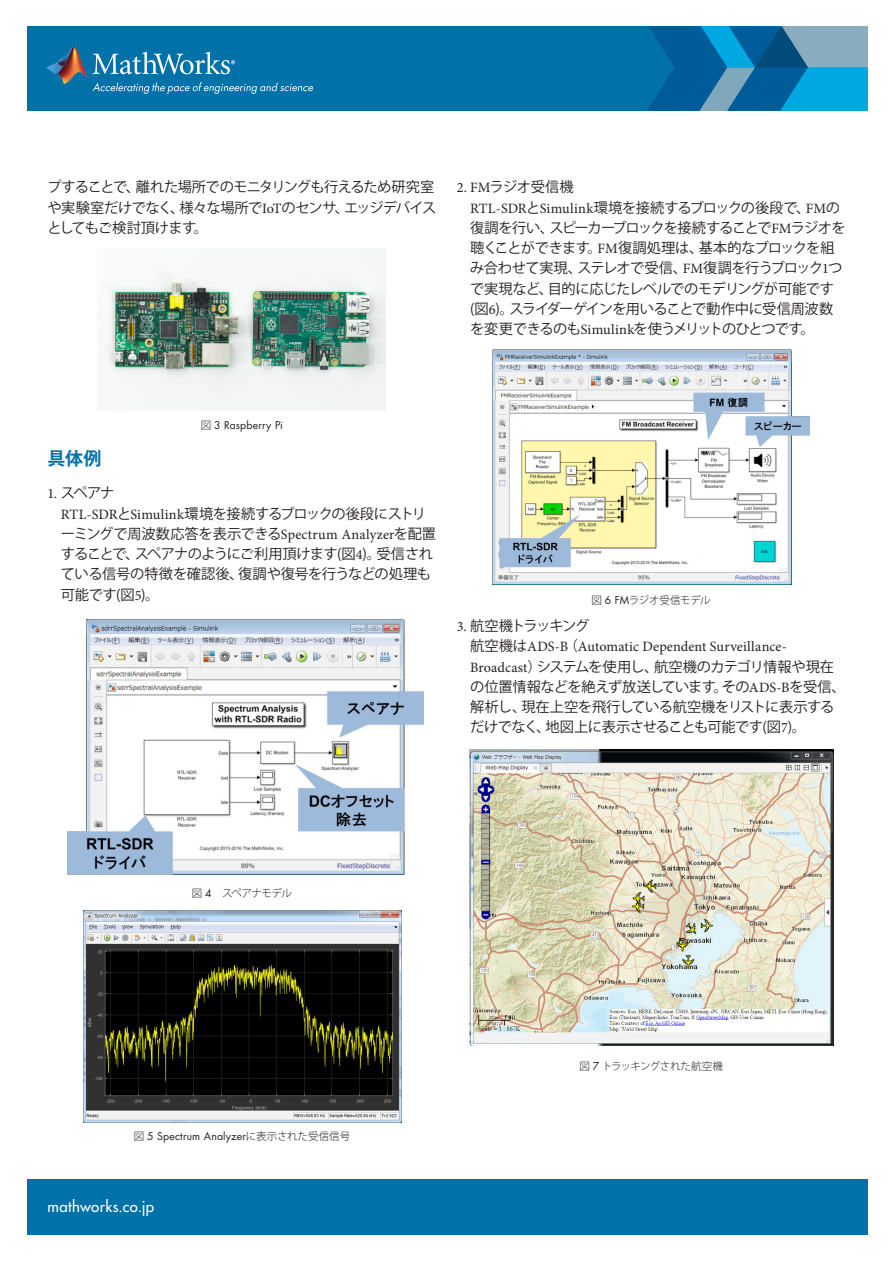
<style>
.page{position:relative;width:893px;height:1263px;background:#fff}
.page>*{position:absolute;margin:0;border:0;box-sizing:border-box;transform-origin:0 0}
.t1{font:700 18px "Koz Go Pr 6 N";color:#0071a9}
.t2{font:500 15px "Futura Std";letter-spacing:.025em;color:#fff}
.t3{font:14.25px/20.2px "Koz Go Pr 6 N";letter-spacing:-.04em;color:#231f20}
.t4{font:10.5px "Futura Std";letter-spacing:.015em;color:#231f20}
.t5{font:300 10.5px "Koz Go Pr 6 N";letter-spacing:-.035em;color:#231f20}
.s1{font-family:"Minion Pro"}
.s2{font-family:"Koz Go Pr 6 N";font-weight:300}
.s3{font-family:"Futura Std";font-weight:400}
</style>
<div class="page">
<img style="left:105px;top:249px;width:281px;height:162px">
<img style="left:68px;top:619px;width:355px;height:256px">
<img style="left:84px;top:910px;width:317px;height:213px">
<img style="left:493px;top:350px;width:317px;height:234px">
<img style="left:469px;top:749px;width:364px;height:297px">
<div style="left:27px;top:1179px;width:841px;height:56px;background:#0071a9"></div>
<div style="left:27px;top:26px;width:841px;height:85px;background:#0071a9"></div>
<img style="left:56px;top:47px;width:27px;height:18px">
<svg style="left:46px;top:63px;width:10px;height:11px"></svg>
<img style="left:56px;top:65px;width:31px;height:19px">
<svg style="left:93px;top:82px;width:220px;height:12px"></svg>
<svg style="left:93px;top:52px;width:142px;height:22px"></svg>
<svg style="left:647px;top:26px;width:221px;height:85px;background:#1e7fb1"></svg>
<p class="t3" style="left:47px;top:177px;width:390px">プすることで、離れた場所でのモニタリングも行えるため研究室や実験室だけでなく、様々な場所で<span class="s1">IoT</span>のセンサ、エッジデバイスとしてもご検討頂けます。</p>
<p class="t3" style="left:470px;top:177px;width:377px;text-indent:-14px"><span class="s1">2. FM</span>ラジオ受信機<br><span class="s1">RTL-SDR</span>と<span class="s1">Simulink</span>環境を接続するブロックの後段で、<span class="s1">FM</span>の復調を行い、スピーカーブロックを接続することで<span class="s1">FM</span>ラジオを聴くことができます。<span class="s1">FM</span>復調処理は、基本的なブロックを組み合わせて実現、ステレオで受信、<span class="s1">FM</span>復調を行うブロック<span class="s1">1</span>つで実現など、目的に応じたレベルでのモデリングが可能です<br>(図<span class="s1">6</span>)。スライダーゲインを用いることで動作中に受信周波数を変更できるのも<span class="s1">Simulink</span>を使うメリットのひとつです。</p>
<p class="t4" style="left:201px;top:418px;width:84px"><span class="s2">図</span> 3 Raspberry Pi</p>
<p class="t1" style="left:47px;top:448px;width:55px">具体例</p>
<p class="t3" style="left:61px;top:483px;width:377px;text-indent:-13px"><span class="s1">1.</span> スペアナ<br><span class="s1">RTL-SDR</span>と<span class="s1">Simulink</span>環境を接続するブロックの後段にストリーミングで周波数応答を表示できる<span class="s1">Spectrum Analyzer</span>を配置することで、スペアナのようにご利用頂けます(図<span class="s1">4</span>)。受信されている信号の特徴を確認後、復調や復号を行うなどの処理も可能です(図<span class="s1">5</span>)。</p>
<p class="t5" style="left:592px;top:594px;width:121px">図 <span class="s3">6 FM</span>ラジオ受信モデル</p>
<p class="t3" style="left:470px;top:616px;width:377px;text-indent:-14px"><span class="s1">3.</span> 航空機トラッキング<br>航空機は<span class="s1">ADS-B</span>（<span class="s1">Automatic Dependent Surveillance-Broadcast</span>）システムを使用し、航空機のカテゴリ情報や現在の位置情報などを絶えず放送しています。その<span class="s1">ADS-B</span>を受信、解析し、現在上空を飛行している航空機をリストに表示するだけでなく、地図上に表示させることも可能です(図<span class="s1">7</span>)。</p>
<p class="t5" style="left:192px;top:887px;width:102px">図 <span class="s3">4</span>　スペアナモデル</p>
<p class="t4" style="left:134px;top:1130px;width:218px"><span class="s2">図</span> 5 Spectrum Analyzer<span class="s2">に表示された受信信号</span></p>
<p class="t2" style="left:47px;top:1197px;width:108px">mathworks.co.jp</p>
<p class="t5" style="left:580px;top:1060px;width:145px">図 <span class="s3">7</span> トラッキングされた航空機</p>
</div>
